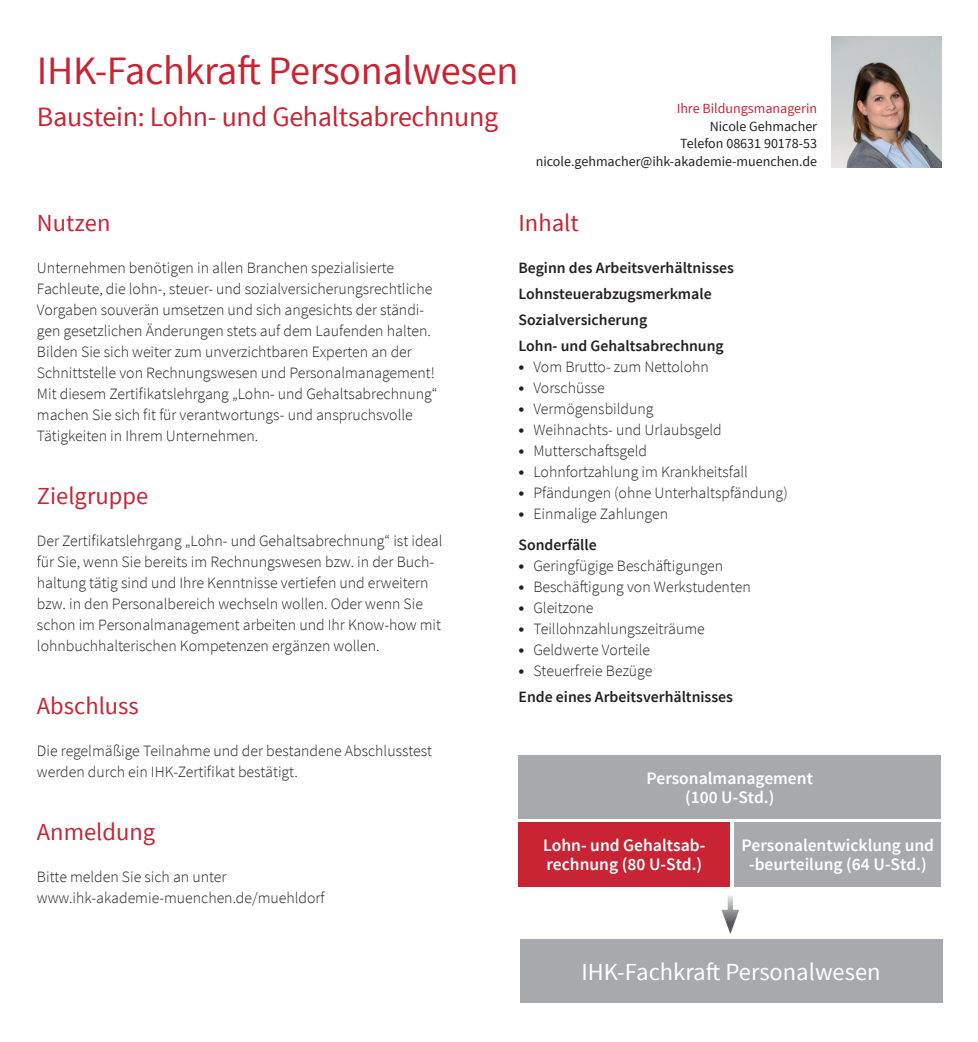
<style>
.page{position:relative;width:978px;height:1042px;background:#fff}
.page>*{position:absolute;margin:0;border:0;box-sizing:border-box;transform-origin:0 0}
.t1{font:40.25px "Source Sans Pro";letter-spacing:-.01em;color:#c82434}
.t2{font:28px "Source Sans Pro";letter-spacing:-.01em;color:#c82434}
.t3{font:24.5px "Source Sans Pro";color:#c82434}
.t4{font:24.5px "Source Sans Pro";color:#fff}
.t5{font:600 17.5px/19.2px "Source Sans Pro";color:#fff;text-align:center}
.t6{font:300 15.75px/21px "Source Sans Pro";color:#231f20}
.t7{font:600 15.75px/25.9px "Source Sans Pro";color:#231f20}
.t8{font:14px/17.5px "Source Sans Pro";color:#231f20;text-align:right}
.t9{font:14px "Source Sans Pro";color:#c82434}
.s1{font-family:"Rotis Sans Serif";font-size:12.25px}
.s2{font-weight:600}
.s3{font-family:"Rotis Sans Serif";font-weight:300;font-size:12.25px}
.s4{font-weight:300}
</style>
<div class="page">
<div style="left:518px;top:755px;width:422px;height:63px;background:#a8a9ad"></div>
<div style="left:518px;top:822px;width:211px;height:64px;background:#c82434"></div>
<div style="left:734px;top:822px;width:206px;height:64px;background:#a8a9ad"></div>
<div style="left:519px;top:939px;width:423px;height:63px;background:#a8a9ad"></div>
<svg style="left:727px;top:896px;width:5px;height:14px"></svg>
<svg style="left:721px;top:910px;width:18px;height:24px"></svg>
<img style="left:831px;top:36px;width:109px;height:131px">
<h1 class="t1" style="left:37px;top:46px;width:483px">IHK-Fachkraft Personalwesen</h1>
<h2 class="t2" style="left:37px;top:99px;width:462px">Baustein: Lohn- und Gehaltsabrechnung</h2>
<p class="t9" style="left:676px;top:100px;width:142px">Ihre Bildungsmanagerin</p>
<p class="t8" style="left:535px;top:118px;width:283px">Nicole Gehmacher<br>Telefon 08631 90178-53 nicole.gehmacher@ihk-akademie-muenchen.de</p>
<h3 class="t3" style="left:37px;top:208px;width:75px">Nutzen</h3>
<p class="t6" style="left:37px;top:257px;width:402px">Unternehmen benötigen in allen Branchen spezialisierte Fachleute, die lohn-, steuer- und sozialversicherungsrechtliche Vorgaben souverän umsetzen und sich angesichts der ständi&shy;gen gesetzlichen Änderungen stets auf dem Laufenden halten.<br>Bilden Sie sich weiter zum unverzichtbaren Experten an der Schnittstelle von Rechnungswesen und Personalmanagement!<br>Mit diesem Zertifikatslehrgang „Lohn- und Gehaltsabrechnung“ machen Sie sich fit für verantwortungs- und anspruchsvolle Tätigkeiten in Ihrem Unternehmen.</p>
<h3 class="t3" style="left:37px;top:481px;width:113px">Zielgruppe</h3>
<p class="t6" style="left:37px;top:530px;width:407px">Der Zertifikatslehrgang „Lohn- und Gehaltsabrechnung“ ist ideal für Sie, wenn Sie bereits im Rechnungswesen bzw. in der Buch&shy;haltung tätig sind und Ihre Kenntnisse vertiefen und erweitern bzw. in den Personalbereich wechseln wollen. Oder wenn Sie schon im Personalmanagement arbeiten und Ihr Know-how mit lohnbuchhalterischen Kompetenzen ergänzen wollen.</p>
<h3 class="t3" style="left:37px;top:691px;width:103px">Abschluss</h3>
<p class="t6" style="left:37px;top:740px;width:396px">Die regelmäßige Teilnahme und der bestandene Abschlusstest werden durch ein IHK-Zertifikat bestätigt.</p>
<h3 class="t3" style="left:37px;top:817px;width:120px">Anmeldung</h3>
<p class="t6" style="left:37px;top:866px;width:289px">Bitte melden Sie sich an unter www.ihk-akademie-muenchen.de/muehldorf</p>
<h3 class="t3" style="left:518px;top:208px;width:62px">Inhalt</h3>
<p class="t7" style="left:518px;top:255px;width:217px">Beginn des Arbeitsverhältnisses<br>Lohnsteuerabzugsmerkmale<br>Sozialversicherung<br>Lohn- und Gehaltsabrechnung</p>
<p class="t6" style="left:518px;top:356px;width:192px"><span class="s1">•</span> Vom Brutto- zum Nettolohn</p>
<p class="t6" style="left:518px;top:377px;width:88px"><span class="s1">•</span> Vorschüsse</p>
<p class="t6" style="left:518px;top:398px;width:136px"><span class="s1">•</span> Vermögensbildung</p>
<p class="t6" style="left:518px;top:419px;width:205px"><span class="s1">•</span> Weihnachts- und Urlaubsgeld</p>
<p class="t6" style="left:518px;top:440px;width:130px"><span class="s1">•</span> Mutterschaftsgeld</p>
<p class="t6" style="left:518px;top:461px;width:231px"><span class="s1">•</span> Lohnfortzahlung im Krankheitsfall</p>
<p class="t6" style="left:518px;top:482px;width:271px"><span class="s1">•</span> Pfändungen (ohne Unterhaltspfändung)</p>
<p class="t6" style="left:518px;top:498px;width:151px;line-height:31.2px"><span class="s1">•</span> Einmalige Zahlungen<br><span class="s2">Sonderfälle</span></p>
<p class="t6" style="left:518px;top:555px;width:206px"><span class="s1">•</span> Geringfügige Beschäftigungen</p>
<p class="t6" style="left:518px;top:576px;width:234px"><span class="s1">•</span> Beschäftigung von Werkstudenten</p>
<p class="t6" style="left:518px;top:597px;width:76px"><span class="s1">•</span> Gleitzone</p>
<p class="t6" style="left:518px;top:618px;width:188px"><span class="s1">•</span> Teillohnzahlungszeiträume</p>
<p class="t6" style="left:518px;top:639px;width:133px"><span class="s1">•</span> Geldwerte Vorteile</p>
<p class="t7" style="left:518px;top:658px;width:216px"><span class="s3">•</span> <span class="s4">Steuerfreie Bezüge<br></span>Ende eines Arbeitsverhältnisses</p>
<p class="t5" style="left:646px;top:769px;width:168px">Personalmanagement (100 U-Std.)</p>
<p class="t5" style="left:543px;top:836px;width:164px;text-align:left">Lohn- und Gehaltsab&shy;rechnung (80 U-Std.)</p>
<p class="t5" style="left:741px;top:836px;width:194px">Personalentwicklung und -beurteilung (64 U-Std.)</p>
<h3 class="t4" style="left:581px;top:956px;width:300px">IHK-Fachkraft Personalwesen</h3>
</div>
